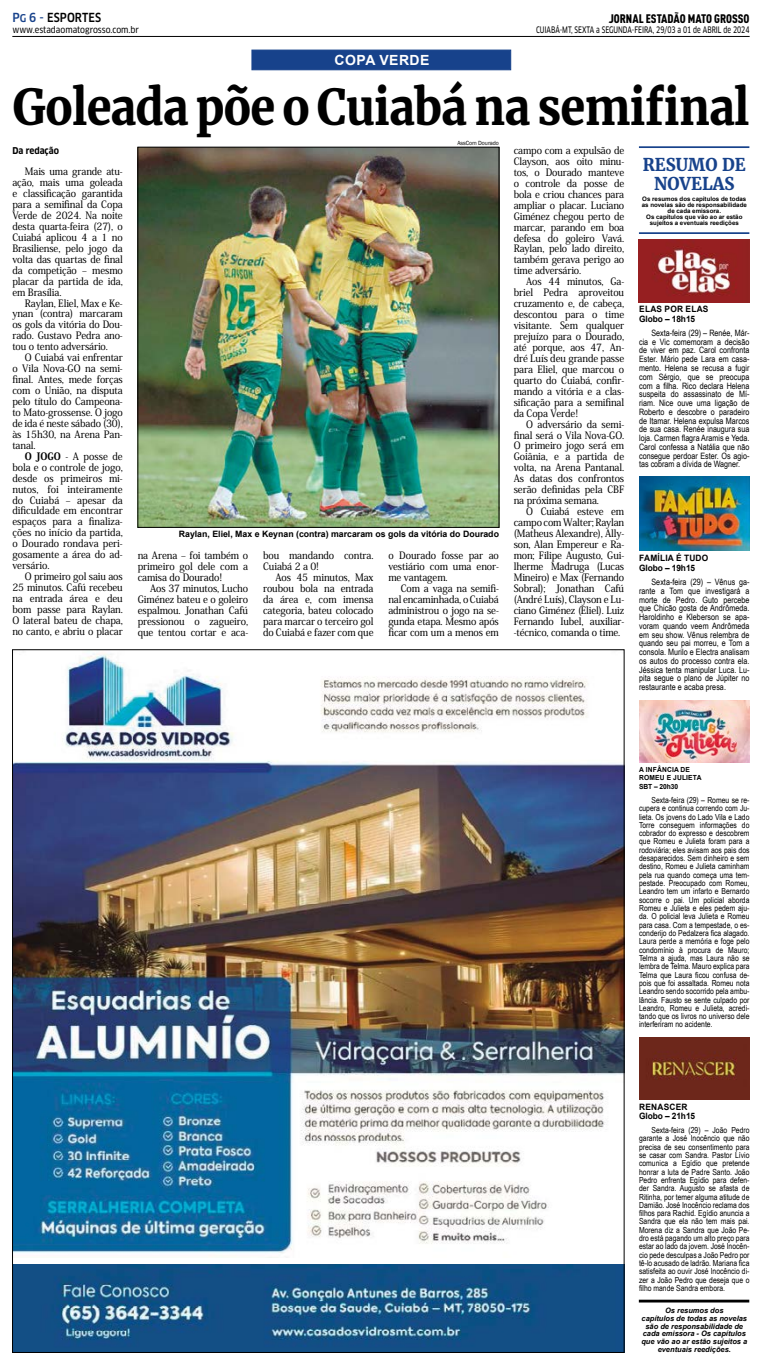
<style>
.page{position:relative;width:762px;height:1365px;background:#fff}
.page>*{position:absolute;margin:0;border:0;box-sizing:border-box;transform-origin:0 0}
.t1{font:700 49px "Merriweather";letter-spacing:-.02em;color:#000;scale:.92 1}
.t2{font:700 17.5px/19.2px "Merriweather";color:#17428b;text-align:center;scale:.95 1}
.t3{font:700 14px "Arial";letter-spacing:.035em;color:#fff}
.t4{font:12.25px "DIN Cond Black Alternate";color:#000}
.t5{font:500 condensed 12.25px "Clan OT";letter-spacing:.01em;color:#000;scale:.95 1}
.t6{font:500 10.06px/10.9px "Koz Min Pro";letter-spacing:-.01em;color:#000;text-align:justify;scale:.95 1}
.t7{font:700 condensed 9.19px "Clan OT";color:#000}
.t8{font:8.75px/8.8px "Arial Narrow";color:#000;text-align:justify}
.t9{font:700 8.75px/9.6px "Arial";color:#000;scale:.95 1}
.t10{font:700 8.75px "Arial";color:#000}
.t11{font:8.75px "Clan OT Narrow News";color:#000;scale:.8 1}
.t12{font:8.75px "Clan OT Narrow News";color:#000}
.t13{font:8.31px/8.3px "Arial Narrow";color:#000;text-align:justify}
.t14{font:italic 700 7.44px/7.9px "Arial";color:#000;text-align:center}
.t15{font:700 7px/7.9px "Arial";letter-spacing:.025em;color:#000;scale:.95 1}
.t16{font:700 7px "Arial";letter-spacing:-.01em;color:#000;scale:.95 1}
.t17{font:700 6.12px/6.1px "Arial";color:#000;text-align:center}
.t18{font:6.12px "Franklin Gothic";letter-spacing:-.01em;color:#000;scale:.95 1}
.s1{color:#17428b}
.s2{font-size:10.5px;color:#17428b}
.s3{font-weight:800}
</style>
<div class="page">
<hr style="left:12px;top:36px;width:737px;height:1px;background:#000">
<div style="left:251px;top:50px;width:260px;height:20px;background:#17428b;border:1px solid #17428b"></div>
<hr style="left:638px;top:232px;width:111px;height:2px;background:#17428b">
<hr style="left:638px;top:146px;width:111px;height:2px;background:#17428b">
<hr style="left:638px;top:1299px;width:111px;height:3px;background:#000">
<img style="left:639px;top:700px;width:110px;height:62px">
<img style="left:638px;top:239px;width:111px;height:63px">
<img style="left:639px;top:1037px;width:110px;height:62px">
<img style="left:639px;top:477px;width:110px;height:73px">
<img style="left:140px;top:149px;width:357px;height:376px">
<div style="left:138px;top:147px;width:361px;height:380px;border:1px solid #000"></div>
<img style="left:14px;top:653px;width:608px;height:603px">
<img style="left:14px;top:1264px;width:608px;height:86px">
<p class="t5" style="left:12px;top:10px;width:95px"><span class="s1">P</span><span class="s2">G</span> <span class="s1">6 -</span> ESPORTES</p>
<p class="t12" style="left:12px;top:24px;width:128px">www.estadaomatogrosso.com.br</p>
<h3 class="t3" style="left:334px;top:51px;width:96px">COPA VERDE</h3>
<p class="t4" style="left:608px;top:11px;width:142px">JORNAL ESTADÃO MATO GROSSO</p>
<p class="t11" style="left:536px;top:25px;width:268px">CUIABÁ-MT, SEXTA a SEGUNDA-FEIRA, 29/03 a 01 de ABRIL de 2024</p>
<h1 class="t1" style="left:12px;top:76px;width:802px">Goleada põe o Cuiabá na semifinal</h1>
<p class="t7" style="left:12px;top:145px;width:48px">Da redação</p>
<p class="t6" style="left:12px;top:166px;width:118px;text-indent:12px">Mais uma grande atu&shy;ação, mais uma goleada e classificação garantida para a semifinal da Copa Verde de 2024. Na noite desta quarta-feira (27), o Cuiabá aplicou 4 a 1 no Brasiliense, pelo jogo da volta das quartas de final da competição – mesmo placar da partida de ida, em Brasília.</p>
<p class="t6" style="left:12px;top:297px;width:118px;text-indent:12px">Raylan, Eliel, Max e Ke&shy;ynan (contra) marcaram os gols da vitória do Dou&shy;rado. Gustavo Pedra ano&shy;tou o tento adversário.</p>
<p class="t6" style="left:12px;top:351px;width:118px;text-indent:12px">O Cuiabá vai enfrentar o Vila Nova-GO na semi&shy;final. Antes, mede forças com o União, na disputa pelo título do Campeona&shy;to Mato-grossense. O jogo de ida é neste sábado (30), às 15h30, na Arena Pan&shy;tanal.</p>
<p class="t6" style="left:12px;top:450px;width:118px;text-indent:12px"><span class="s3">O JOGO</span> - A posse de bola e o controle de jogo, desde os primeiros mi&shy;nutos, foi inteiramente do Cuiabá – apesar da dificuldade em encontrar espaços para a finaliza&shy;ções no início da partida, o Dourado rondava peri&shy;gosamente a área do ad&shy;versário.</p>
<p class="t6" style="left:12px;top:570px;width:118px;text-indent:12px">O primeiro gol saiu aos 25 minutos. Cafú recebeu na entrada área e deu bom passe para Raylan.<br>O lateral bateu de chapa, no canto, e abriu o placar</p>
<p class="t18" style="left:457px;top:139px;width:45px">AssCom Dourado</p>
<p class="t10" style="left:179px;top:527px;width:321px">Raylan, Eliel, Max e Keynan (contra) marcaram os gols da vitória do Dourado</p>
<p class="t6" style="left:138px;top:549px;width:118px">na Arena – foi também o primeiro gol dele com a camisa do Dourado!</p>
<p class="t6" style="left:138px;top:582px;width:118px;text-indent:12px">Aos 37 minutos, Lucho Giménez bateu e o goleiro espalmou. Jonathan Cafú pressionou o zagueiro, que tentou cortar e aca-</p>
<p class="t6" style="left:263px;top:549px;width:118px">bou mandando contra.<br>Cuiabá 2 a 0!</p>
<p class="t6" style="left:263px;top:571px;width:118px;text-indent:12px">Aos 45 minutos, Max roubou bola na entrada da área e, com imensa categoria, bateu colocado para marcar o terceiro gol do Cuiabá e fazer com que</p>
<p class="t6" style="left:388px;top:549px;width:118px">o Dourado fosse par ao vestiário com uma enor&shy;me vantagem.</p>
<p class="t6" style="left:388px;top:582px;width:118px;text-indent:12px">Com a vaga na semifi&shy;nal encaminhada, o Cuiabá administrou o jogo na se&shy;gunda etapa. Mesmo após ficar com um a menos em</p>
<p class="t6" style="left:513px;top:144px;width:118px">campo com a expulsão de Clayson, aos oito minu&shy;tos, o Dourado manteve o controle da posse de bola e criou chances para ampliar o placar. Luciano Giménez chegou perto de marcar, parando em boa defesa do goleiro Vavá.<br>Raylan, pelo lado direito, também gerava perigo ao time adversário.</p>
<p class="t6" style="left:513px;top:276px;width:118px;text-indent:12px">Aos 44 minutos, Ga&shy;briel Pedra aproveitou cruzamento e, de cabeça, descontou para o time visitante. Sem qualquer prejuízo para o Dourado, até porque, aos 47, An&shy;dré Luís deu grande passe para Eliel, que marcou o quarto do Cuiabá, confir&shy;mando a vitória e a clas&shy;sificação para a semifinal da Copa Verde!</p>
<p class="t6" style="left:513px;top:418px;width:118px;text-indent:12px">O adversário da semi&shy;final será o Vila Nova-GO.<br>O primeiro jogo será em Goiânia, e a partida de volta, na Arena Pantanal.<br>As datas dos confrontos serão definidas pela CBF na próxima semana.</p>
<p class="t6" style="left:513px;top:505px;width:118px;text-indent:12px">O Cuiabá esteve em campo com Walter; Raylan (Matheus Alexandre), Ally&shy;son, Alan Empereur e Ra&shy;mon; Filipe Augusto, Gui&shy;lherme Madruga (Lucas Mineiro) e Max (Fernando Sobral); Jonathan Cafú (André Luís), Clayson e Lu&shy;ciano Giménez (Eliel). Luiz Fernando Iubel, auxiliar--técnico, comanda o time.</p>
<h2 class="t2" style="left:642px;top:155px;width:110px">RESUMO DE<br>NOVELAS</h2>
<p class="t17" style="left:641px;top:195px;width:107px">Os resumos dos capítulos de todas as novelas são de responsabilidade de cada emissora.<br>Os capítulos que vão ao ar estão sujeitos a eventuais reedições</p>
<p class="t9" style="left:639px;top:304px;width:75px">ELAS POR ELAS<br>Globo – 18h15</p>
<p class="t8" style="left:639px;top:328px;width:112px;text-indent:12px">Sexta-feira (29) – Renée, Már&shy;cia e Vic comemoram a decisão de viver em paz. Carol confronta Ester. Mário pede Lara em casa&shy;mento. Helena se recusa a fugir com Sérgio, que se preocupa com a filha. Rico declara Helena suspeita do assassinato de Mí&shy;riam. Nice ouve uma ligação de Roberto e descobre o paradeiro de Itamar. Helena expulsa Marcos de sua casa. Renée inaugura sua loja. Carmen flagra Aramis e Yeda.<br>Carol confessa a Natália que não consegue perdoar Ester. Os agio&shy;tas cobram a dívida de Wagner.</p>
<p class="t9" style="left:639px;top:553px;width:74px">FAMÍLIA É TUDO<br>Globo – 19h15</p>
<p class="t8" style="left:639px;top:577px;width:112px;text-indent:12px">Sexta-feira (29) – Vênus ga&shy;rante a Tom que investigará a morte de Pedro. Guto percebe que Chicão gosta de Andrômeda.<br>Haroldinho e Kleberson se apa&shy;voram quando veem Andrômeda em seu show. Vênus relembra de quando seu pai morreu, e Tom a consola. Murilo e Electra analisam os autos do processo contra ela.<br>Jéssica tenta manipular Luca. Lu&shy;pita segue o plano de Júpiter no restaurante e acaba presa.</p>
<p class="t15" style="left:639px;top:765px;width:67px">A INFÂNCIA DE<br>ROMEU E JULIETA</p>
<p class="t16" style="left:639px;top:781px;width:43px">SBT – 20h30</p>
<p class="t13" style="left:639px;top:795px;width:112px;text-indent:12px">Sexta-feira (29) – Romeu se re&shy;cupera e continua correndo com Ju&shy;lieta. Os jovens do Lado Vila e Lado Torre conseguem informações do cobrador do expresso e descobrem que Romeu e Julieta foram para a rodoviária; eles avisam aos pais dos desaparecidos. Sem dinheiro e sem destino, Romeu e Julieta caminham pela rua quando começa uma tem&shy;pestade. Preocupado com Romeu, Leandro tem um infarto e Bernardo socorre o pai. Um policial aborda Romeu e Julieta e eles pedem aju&shy;da. O policial leva Julieta e Romeu para casa. Com a tempestade, o es&shy;conderijo do Pedalzera fica alagado.<br>Laura perde a memória e foge pelo condomínio à procura de Mauro; Telma a ajuda, mas Laura não se lembra de Telma. Mauro explica para Telma que Laura ficou confusa de&shy;pois que foi assaltada. Romeu nota Leandro sendo socorrido pela ambu&shy;lância. Fausto se sente culpado por Leandro, Romeu e Julieta, acredi&shy;tando que os livros no universo dele interferiram no acidente.</p>
<p class="t9" style="left:639px;top:1101px;width:61px">RENASCER<br>Globo – 21h15</p>
<p class="t13" style="left:639px;top:1125px;width:112px;text-indent:12px">Sexta-feira (29) – João Pedro garante a José Inocêncio que não precisa de seu consentimento para se casar com Sandra. Pastor Lívio comunica a Egídio que pretende honrar a luta de Padre Santo. João Pedro enfrenta Egídio para defen&shy;der Sandra. Augusto se afasta de Ritinha, por temer alguma atitude de Damião. José Inocêncio reclama dos filhos para Rachid. Egídio anuncia a Sandra que ela não tem mais pai.<br>Morena diz a Sandra que João Pe&shy;dro está pagando um alto preço para estar ao lado da jovem. José Inocên&shy;cio pede desculpas a João Pedro por tê-lo acusado de ladrão. Mariana fica satisfeita ao ouvir José Inocêncio di&shy;zer a João Pedro que deseja que o filho mande Sandra embora.</p>
<p class="t14" style="left:641px;top:1306px;width:107px">Os resumos dos<br>capítulos de todas as novelas são de responsabilidade de cada emissora - Os capítulos que vão ao ar estão sujeitos a eventuais reedições.</p>
</div>
